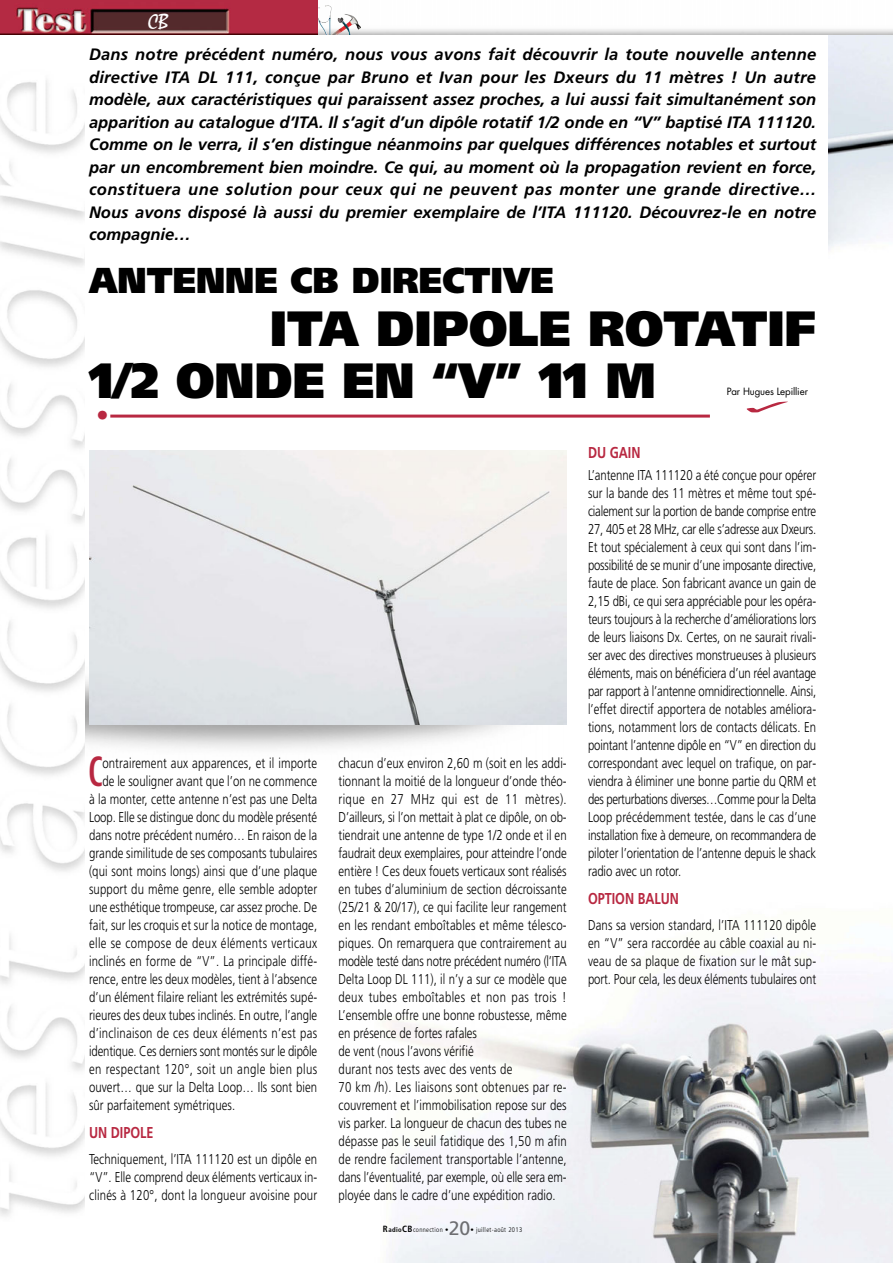
<style>
.page{position:relative;width:893px;height:1263px;background:#fff}
.page>*{position:absolute;margin:0;border:0;box-sizing:border-box;transform-origin:0 0}
.t1{font:900 49.5px/52.5px "Frutiger";color:#000;scale:.95 1}
.t2{font:condensed 39px "Futura";color:#b82841}
.t3{font:900 36px "Frutiger";color:#000;scale:.95 1}
.t4{font:25.5px "Frutiger";color:#b82841}
.t5{font:20.25px "Mistral Std";color:#fff}
.t6{font:19.5px "Frutiger";color:#6d6e71}
.t7{font:italic 700 16.5px/22.5px "Frutiger";color:#000;text-align:justify}
.t8{font:700 15.75px "Frutiger";color:#b82841;scale:.8 1}
.t9{font:300 14.25px/18px "Frutiger";letter-spacing:.005em;color:#000;text-align:justify;scale:.8 1}
.t10{font:300 14.25px "Frutiger";letter-spacing:.025em;color:#000;scale:.8 1}
.t11{font:300 14.25px "Frutiger";letter-spacing:.03em;color:#000;scale:.8 1}
.t12{font:300 14.25px "Frutiger";letter-spacing:.04em;color:#000;scale:.8 1}
.t13{font:9.75px "Futura";letter-spacing:-.01em;color:#000}
.t14{font:300 condensed 6.75px "Frutiger LT Std";letter-spacing:.05em;color:#000}
.s1{font-weight:700;font-size:9px}
.s2{font-weight:700}
</style>
<div class="page">
<img style="left:829px;top:29px;width:64px;height:219px">
<img style="left:382px;top:950px;width:511px;height:313px">
<img style="left:85px;top:680px;width:482px;height:69px">
<img style="left:0;top:80px;width:85px;height:1136px">
<img style="left:317px;top:0;width:575px;height:35px">
<img style="left:317px;top:5px;width:44px;height:30px">
<img style="left:0;top:0;width:317px;height:35px">
<img style="left:89px;top:450px;width:478px;height:274px">
<hr style="left:110px;top:415px;width:600px;height:3px;background:#b82841">
<p class="t5" style="left:148px;top:14px;width:22px">CB</p>
<p class="t7" style="left:89px;top:45px;width:729px">Dans notre précédent numéro, nous vous avons fait découvrir la toute nouvelle antenne directive ITA DL 111, conçue par Bruno et Ivan pour les Dxeurs du 11 mètres ! Un autre modèle, aux caractéristiques qui paraissent assez proches, a lui aussi fait simultanément son apparition au catalogue d’ITA. Il s’agit d’un dipôle rotatif 1/2 onde en “V” baptisé ITA 111120.<br>Comme on le verra, il s’en distingue néanmoins par quelques différences notables et surtout par un encombrement bien moindre. Ce qui, au moment où la propagation revient en force, constituera une solution pour ceux qui ne peuvent pas monter une grande directive… Nous avons disposé là aussi du premier exemplaire de l’ITA 111120. Découvrez-le en notre compagnie…</p>
<p class="t3" style="left:89px;top:266px;width:491px">ANTENNE CB DIRECTIVE</p>
<p class="t1" style="left:89px;top:306px;width:767px;text-indent:181px">ITA DIPOLE ROTATIF<br>1/2 ONDE EN “V” 11 M</p>
<p class="t4" style="left:96px;top:405px;width:14px">•</p>
<p class="t13" style="left:727px;top:387px;width:83px">Par Hugues Lepillier</p>
<p class="t2" style="left:88px;top:753px;width:16px">C</p>
<p class="t9" style="left:102px;top:755px;width:270px">ontrairement aux apparences, et il importe</p>
<p class="t9" style="left:102px;top:773px;width:270px">de le souligner avant que l’on ne commence</p>
<p class="t9" style="left:89px;top:791px;width:287px">à la monter, cette antenne n’est pas une Delta</p>
<p class="t9" style="left:89px;top:809px;width:287px">Loop. Elle se distingue donc du modèle présenté</p>
<p class="t9" style="left:89px;top:827px;width:287px">dans notre précédent numéro… En raison de la</p>
<p class="t9" style="left:89px;top:845px;width:287px">grande similitude de ses composants tubulaires</p>
<p class="t9" style="left:89px;top:863px;width:287px">(qui sont moins longs) ainsi que d’une plaque</p>
<p class="t9" style="left:89px;top:881px;width:287px">support du même genre, elle semble adopter</p>
<p class="t9" style="left:89px;top:899px;width:287px">une esthétique trompeuse, car assez proche. De</p>
<p class="t9" style="left:89px;top:917px;width:287px">fait, sur les croquis et sur la notice de montage,</p>
<p class="t11" style="left:89px;top:937px;width:287px">elle se compose de deux éléments verticaux</p>
<p class="t9" style="left:89px;top:953px;width:287px">inclinés en forme de “V”. La principale diffé-</p>
<p class="t9" style="left:89px;top:971px;width:287px">rence, entre les deux modèles, tient à l’absence</p>
<p class="t9" style="left:89px;top:989px;width:287px">d’un élément filaire reliant les extrémités supé-</p>
<p class="t9" style="left:89px;top:1007px;width:287px">rieures des deux tubes inclinés. En outre, l’angle</p>
<p class="t10" style="left:89px;top:1027px;width:287px">d’inclinaison de ces deux éléments n’est pas</p>
<p class="t9" style="left:89px;top:1043px;width:287px">identique. Ces derniers sont montés sur le dipôle</p>
<p class="t12" style="left:89px;top:1063px;width:287px">en respectant 120°, soit un angle bien plus</p>
<p class="t9" style="left:89px;top:1079px;width:287px">ouvert… que sur la Delta Loop… Ils sont bien</p>
<p class="t9" style="left:89px;top:1097px;width:184px">sûr parfaitement symétriques.</p>
<p class="t8" style="left:89px;top:1126px;width:82px">UN DIPOLE</p>
<p class="t9" style="left:89px;top:1151px;width:287px">Techniquement, l’ITA 111120 est un dipôle en “V”. Elle comprend deux éléments verticaux in&shy;clinés à 120°, dont la longueur avoisine pour</p>
<p class="t9" style="left:338px;top:755px;width:287px;text-align:left">chacun d’eux environ 2,60 m (soit en les addi&shy;tionnant la moitié de la longueur d’onde théo&shy;rique en 27 MHz qui est de 11 mètres).<br>D’ailleurs, si l’on mettait à plat ce dipôle, on ob&shy;tiendrait une antenne de type 1/2 onde et il en faudrait deux exemplaires, pour atteindre l’onde entière ! Ces deux fouets verticaux sont réalisés en tubes d’aluminium de section décroissante (25/21 &amp; 20/17), ce qui facilite leur rangement en les rendant emboîtables et même télesco&shy;piques. On remarquera que contrairement au modèle testé dans notre précédent numéro (l’ITA Delta Loop DL 111), il n’y a sur ce modèle que deux tubes emboîtables et non pas trois !<br>L’ensemble offre une bonne robustesse, même en présence de fortes rafales<br>de vent (nous l’avons vérifié<br>durant nos tests avec des vents de<br>70 km /h). Les liaisons sont obtenues par re&shy;couvrement et l’immobilisation repose sur des vis parker. La longueur de chacun des tubes ne dépasse pas le seuil fatidique des 1,50 m afin de rendre facilement transportable l’antenne, dans l’éventualité, par exemple, où elle sera em&shy;ployée dans le cadre d’une expédition radio.</p>
<p class="t14" style="left:383px;top:1226px;width:67px"><span class="s1">R</span><span class="s2">adio</span><span class="s1">CB</span>connection •</p>
<p class="t6" style="left:449px;top:1220px;width:23px">20</p>
<p class="t14" style="left:470px;top:1226px;width:53px">• juillet-août 2013</p>
<p class="t8" style="left:588px;top:446px;width:67px">DU GAIN</p>
<p class="t9" style="left:588px;top:467px;width:287px">L’antenne ITA 111120 a été conçue pour opérer sur la bande des 11 mètres et même tout spé&shy;cialement sur la portion de bande comprise entre 27, 405 et 28 MHz, car elle s’adresse aux Dxeurs.<br>Et tout spécialement à ceux qui sont dans l’im&shy;possibilité de se munir d’une imposante directive, faute de place. Son fabricant avance un gain de 2,15 dBi, ce qui sera appréciable pour les opéra&shy;teurs toujours à la recherche d’améliorations lors de leurs liaisons Dx. Certes, on ne saurait rivali&shy;ser avec des directives monstrueuses à plusieurs éléments, mais on bénéficiera d’un réel avantage par rapport à l’antenne omnidirectionnelle. Ainsi, l’effet directif apportera de notables améliora&shy;tions, notamment lors de contacts délicats. En pointant l’antenne dipôle en “V” en direction du correspondant avec lequel on trafique, on par&shy;viendra à éliminer une bonne partie du QRM et des perturbations diverses…Comme pour la Delta Loop précédemment testée, dans le cas d’une installation fixe à demeure, on recommandera de piloter l’orientation de l’antenne depuis le shack radio avec un rotor.</p>
<p class="t8" style="left:588px;top:892px;width:115px">OPTION BALUN</p>
<p class="t9" style="left:588px;top:917px;width:287px">Dans sa version standard, l’ITA 111120 dipôle en “V” sera raccordée au câble coaxial au ni&shy;veau de sa plaque de fixation sur le mât sup&shy;port. Pour cela, les deux éléments tubulaires ont</p>
</div>
